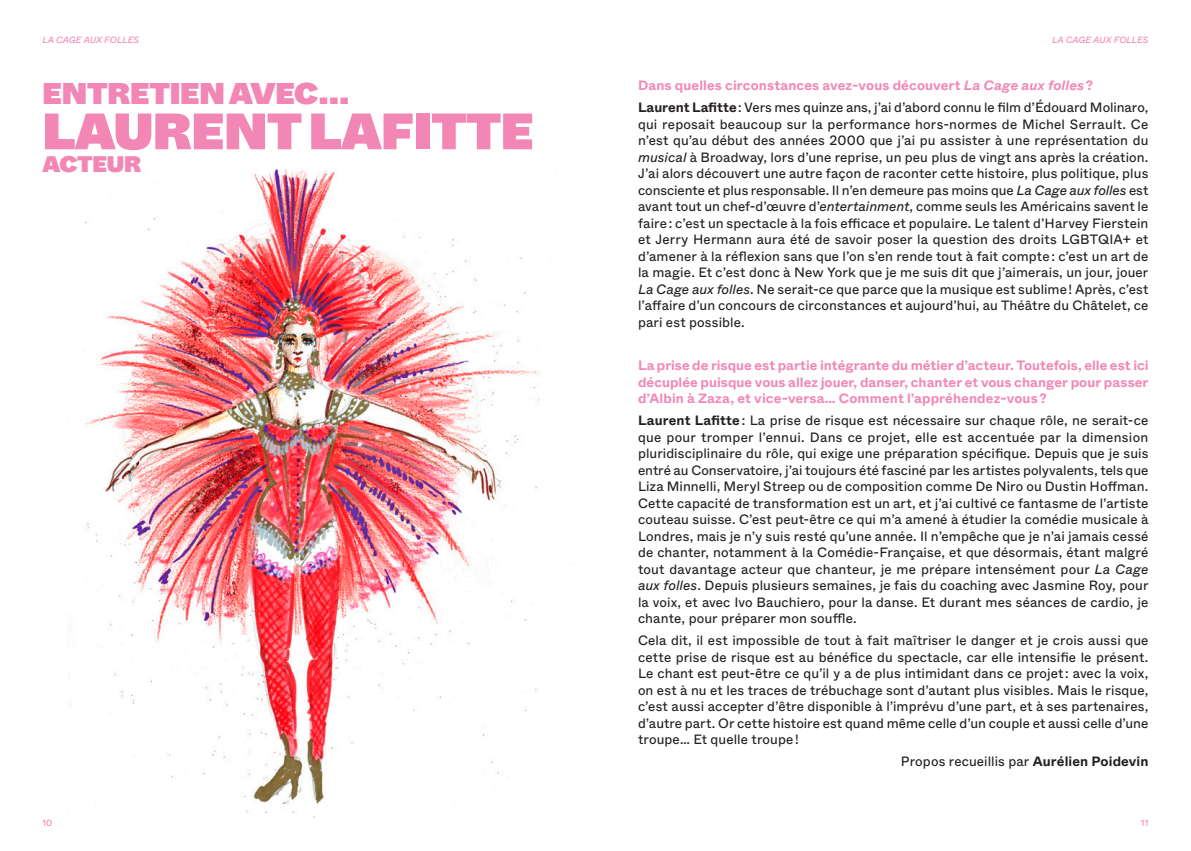
<style>
.page{position:relative;width:1191px;height:851px;background:#fff}
.page>*{position:absolute;margin:0;border:0;box-sizing:border-box;transform-origin:0 0}
.TITRES_34_PT{font:51px "ABC Whyte Super";letter-spacing:-.01em;color:#f287b6}
.TITRES_24_PT{font:30px "ABC Whyte Super";letter-spacing:-.01em;color:#f287b6}
.TITRES_24_PT-2{font:22.5px "ABC Whyte Super";letter-spacing:-.01em;color:#f287b6}
.texte{font:13.5px/16.5px "ABC Whyte";letter-spacing:.01em;color:#231f20;text-align:justify}
.texte_couleur{font:700 13.5px/16.5px "ABC Whyte";letter-spacing:.01em;color:#f287b6;text-align:justify}
.t1{font:italic 9px "ABC Whyte";color:#f287b6}
.t2{font:9px "ABC Whyte";color:#f287b6}
.s1{font-style:italic}
.s2{font-weight:700}
</style>
<div class="page">
<img style="left:85px;top:169px;width:455px;height:648px">
<p class="t1" style="left:43px;top:34px;width:98px">LA CAGE AUX FOLLES</p>
<p class="t1" style="left:1052px;top:34px;width:98px">LA CAGE AUX FOLLES</p>
<p class="TITRES_24_PT" style="left:43px;top:72px;width:308px">ENTRETIEN AVEC…</p>
<p class="TITRES_34_PT" style="left:43px;top:95px;width:493px">LAURENT LAFITTE</p>
<p class="TITRES_24_PT-2" style="left:43px;top:148px;width:100px">ACTEUR</p>
<p class="texte_couleur" style="left:638px;top:77px;width:456px">Dans quelles circonstances avez-vous découvert <span class="s1">La Cage aux folles</span> ?</p>
<p class="texte" style="left:638px;top:99px;width:512px"><span class="s2">Laurent Lafitte</span> : Vers mes quinze ans, j’ai d’abord connu le film d’Édouard Molinaro, qui reposait beaucoup sur la performance hors-normes de Michel Serrault. Ce n’est qu’au début des années 2000 que j’ai pu assister à une représentation du <span class="s1">musical</span> à Broadway, lors d’une reprise, un peu plus de vingt ans après la création.<br>J’ai alors découvert une autre façon de raconter cette histoire, plus politique, plus consciente et plus responsable. Il n’en demeure pas moins que <span class="s1">La Cage aux folles</span> est avant tout un chef-d’œuvre d’<span class="s1">entertainment</span>, comme seuls les Américains savent le faire : c’est un spectacle à la fois efficace et populaire. Le talent d’Harvey Fierstein et Jerry Hermann aura été de savoir poser la question des droits LGBTQIA+ et d’amener à la réflexion sans que l’on s’en rende tout à fait compte : c’est un art de la magie. Et c’est donc à New York que je me suis dit que j’aimerais, un jour, jouer <span class="s1">La Cage aux folles</span>. Ne serait-ce que parce que la musique est sublime ! Après, c’est l’affaire d’un concours de circonstances et aujourd’hui, au Théâtre du Châtelet, ce pari est possible.</p>
<p class="texte_couleur" style="left:638px;top:357px;width:512px">La prise de risque est partie intégrante du métier d’acteur. Toutefois, elle est ici décuplée puisque vous allez jouer, danser, chanter et vous changer pour passer d’Albin à Zaza, et vice-versa… Comment l’appréhendez-vous ?</p>
<p class="texte" style="left:638px;top:412px;width:512px"><span class="s2">Laurent Lafitte</span> : La prise de risque est nécessaire sur chaque rôle, ne serait-ce que pour tromper l’ennui. Dans ce projet, elle est accentuée par la dimension pluridisciplinaire du rôle, qui exige une préparation spécifique. Depuis que je suis entré au Conservatoire, j’ai toujours été fasciné par les artistes polyvalents, tels que Liza Minnelli, Meryl Streep ou de composition comme De Niro ou Dustin Hoffman.<br>Cette capacité de transformation est un art, et j’ai cultivé ce fantasme de l’artiste couteau suisse. C’est peut-être ce qui m’a amené à étudier la comédie musicale à Londres, mais je n’y suis resté qu’une année. Il n’empêche que je n’ai jamais cessé de chanter, notamment à la Comédie-Française, et que désormais, étant malgré tout davantage acteur que chanteur, je me prépare intensément pour <span class="s1">La Cage aux folles</span>. Depuis plusieurs semaines, je fais du coaching avec Jasmine Roy, pour la voix, et avec Ivo Bauchiero, pour la danse. Et durant mes séances de cardio, je chante, pour préparer mon souffle.</p>
<p class="texte" style="left:638px;top:632px;width:512px">Cela dit, il est impossible de tout à fait maîtriser le danger et je crois aussi que cette prise de risque est au bénéfice du spectacle, car elle intensifie le présent.<br>Le chant est peut-être ce qu’il y a de plus intimidant dans ce projet : avec la voix, on est à nu et les traces de trébuchage sont d’autant plus visibles. Mais le risque, c’est aussi accepter d’être disponible à l’imprévu d’une part, et à ses partenaires, d’autre part. Or cette histoire est quand même celle d’un couple et aussi celle d’une troupe… Et quelle troupe !</p>
<p class="texte" style="left:901px;top:753px;width:249px">Propos recueillis par <span class="s2">Aurélien Poidevin</span></p>
<p class="t2" style="left:43px;top:817px;width:11px">10</p>
<p class="t2" style="left:1141px;top:817px;width:9px">11</p>
</div>
